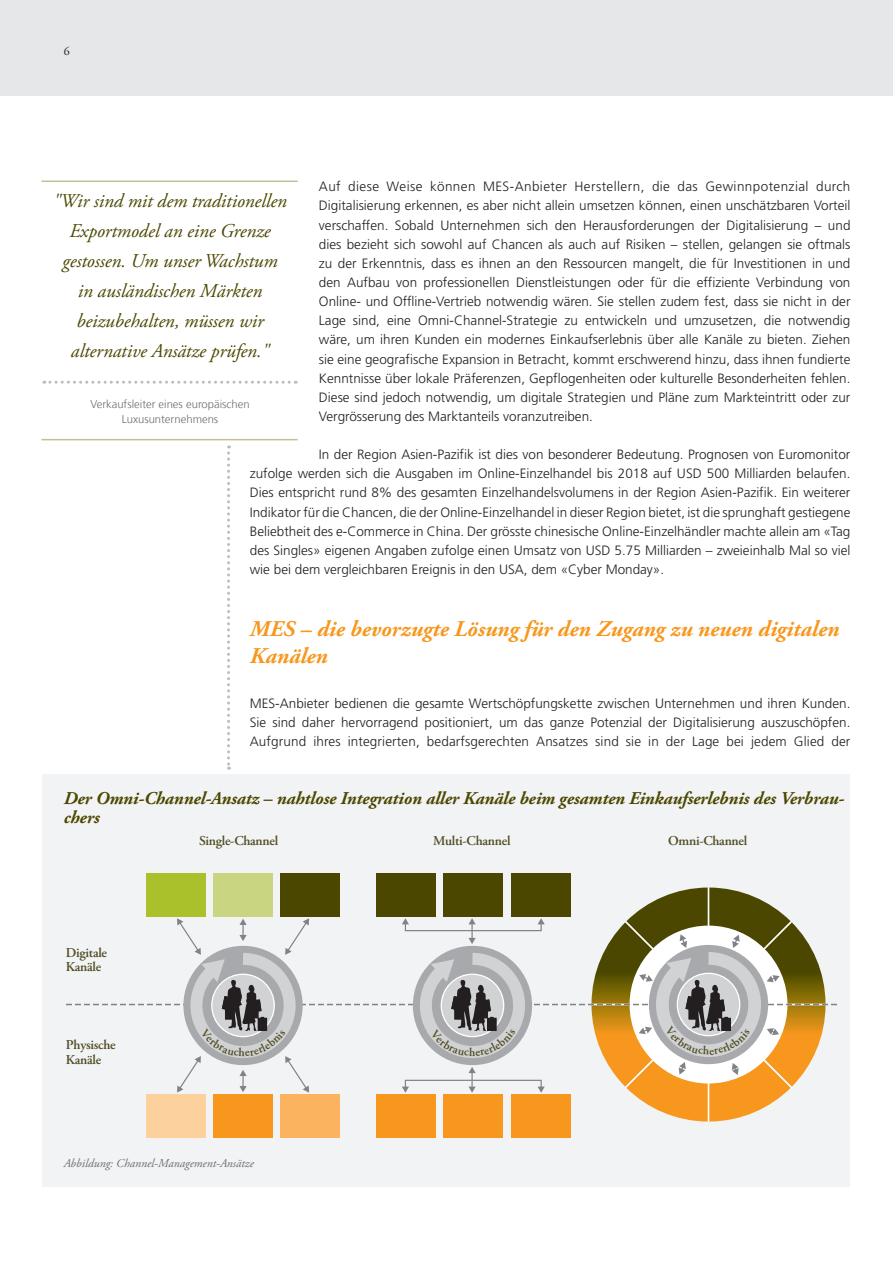
<style>
.page{position:relative;width:893px;height:1263px;background:#fff}
.page>*{position:absolute;margin:0;border:0;box-sizing:border-box;transform-origin:0 0}
.t1{font:italic 700 22.5px/27px "Adobe Garamond Pro";color:#f7971d}
.t2{font:italic 19.5px/30px "Adobe Garamond Pro";letter-spacing:-.005em;color:#4b4700;text-align:center}
.t3{font:italic 700 18px/19.2px "Adobe Garamond Pro";letter-spacing:-.005em;color:#4b4700}
.t4{font:300 13.5px/19.2px "Frutiger LT Pro";color:#231f20;text-align:justify}
.t5{font:600 13.5px/14.4px "Adobe Garamond Pro";letter-spacing:-.02em;color:#514d25}
.t6{font:italic 12px "Adobe Garamond Pro";color:#6c6d70}
.t7{font:12px "Adobe Garamond Pro";color:#231f20}
.t8{font:600 12px "Adobe Garamond Pro";color:#514d25}
.t9{font:300 11.25px/15px "Frutiger LT Com";color:#6c6d70;text-align:center}
</style>
<div class="page">
<div style="left:0;top:0;width:893px;height:96px;background:#e6e7e9"></div>
<svg style="left:227px;top:445px;width:3px;height:325px"></svg>
<div style="left:43px;top:774px;width:807px;height:412px;background:#f2f3f4"></div>
<div style="left:146px;top:873px;width:59px;height:43px;background:#aac12c"></div>
<div style="left:213px;top:873px;width:60px;height:43px;background:#c9d580"></div>
<div style="left:281px;top:873px;width:59px;height:43px;background:#4b4700"></div>
<div style="left:376px;top:873px;width:59px;height:43px;background:#4b4700"></div>
<div style="left:443px;top:873px;width:60px;height:43px;background:#4b4700"></div>
<div style="left:511px;top:873px;width:59px;height:43px;background:#4b4700"></div>
<div style="left:376px;top:1095px;width:59px;height:43px;background:#f7971d"></div>
<div style="left:443px;top:1095px;width:60px;height:43px;background:#f7971d"></div>
<div style="left:511px;top:1095px;width:59px;height:43px;background:#f7971d"></div>
<div style="left:146px;top:1095px;width:59px;height:43px;background:#fdd19e"></div>
<div style="left:213px;top:1095px;width:60px;height:43px;background:#f7971d"></div>
<div style="left:281px;top:1095px;width:59px;height:43px;background:#fbb35f"></div>
<hr style="left:41px;top:180px;width:257px;height:2px;background:#c4bf9a">
<svg style="left:44px;top:381px;width:252px;height:3px"></svg>
<hr style="left:41px;top:439px;width:257px;height:1px;background:#c4bf9a">
<svg style="left:66px;top:887px;width:771px;height:234px"></svg>
<p class="t7" style="left:64px;top:44px;width:7px">6</p>
<p class="t4" style="left:319px;top:177px;width:533px">Auf diese Weise können MES-Anbieter Herstellern, die das Gewinnpotenzial durch Digitalisierung erkennen, es aber nicht allein umsetzen können, einen unschätzbaren Vorteil verschaffen. Sobald Unternehmen sich den Herausforderungen der Digitalisierung – und dies bezieht sich sowohl auf Chancen als auch auf Risiken – stellen, gelangen sie oftmals zu der Erkenntnis, dass es ihnen an den Ressourcen mangelt, die für Investitionen in und den Aufbau von professionellen Dienstleistungen oder für die effiziente Verbindung von Online- und Offline-Vertrieb notwendig wären. Sie stellen zudem fest, dass sie nicht in der Lage sind, eine Omni-Channel-Strategie zu entwickeln und umzusetzen, die notwendig wäre, um ihren Kunden ein modernes Einkaufserlebnis über alle Kanäle zu bieten. Ziehen sie eine geografische Expansion in Betracht, kommt erschwerend hinzu, dass ihnen fundierte Kenntnisse über lokale Präferenzen, Gepflogenheiten oder kulturelle Besonderheiten fehlen.<br>Diese sind jedoch notwendig, um digitale Strategien und Pläne zum Markteintritt oder zur Vergrösserung des Marktanteils voranzutreiben.</p>
<p class="t4" style="left:250px;top:445px;width:602px;text-indent:69px">In der Region Asien-Pazifik ist dies von besonderer Bedeutung. Prognosen von Euromonitor zufolge werden sich die Ausgaben im Online-Einzelhandel bis 2018 auf USD 500 Milliarden belaufen.<br>Dies entspricht rund 8% des gesamten Einzelhandelsvolumens in der Region Asien-Pazifik. Ein weiterer Indikator für die Chancen, die der Online-Einzelhandel in dieser Region bietet, ist die sprunghaft gestiegene Beliebtheit des e-Commerce in China. Der grösste chinesische Online-Einzelhändler machte allein am «Tag des Singles» eigenen Angaben zufolge einen Umsatz von USD 5.75 Milliarden – zweieinhalb Mal so viel wie bei dem vergleichbaren Ereignis in den USA, dem «Cyber Monday».</p>
<h2 class="t2" style="left:53px;top:186px;width:235px">"Wir sind mit dem traditionellen<br>Exportmodel an eine Grenze gestossen. Um unser Wachstum in ausländischen Märkten beizubehalten, müssen wir alternative Ansätze prüfen."</h2>
<p class="t9" style="left:90px;top:396px;width:161px">Verkaufsleiter eines europäischen<br>Luxusunternehmens</p>
<h1 class="t1" style="left:250px;top:616px;width:591px">MES – die bevorzugte Lösung für den Zugang zu neuen digitalen<br>Kanälen</h1>
<p class="t4" style="left:250px;top:694px;width:602px">MES-Anbieter bedienen die gesamte Wertschöpfungskette zwischen Unternehmen und ihren Kunden.<br>Sie sind daher hervorragend positioniert, um das ganze Potenzial der Digitalisierung auszuschöpfen.<br>Aufgrund ihres integrierten, bedarfsgerechten Ansatzes sind sie in der Lage bei jedem Glied der</p>
<h3 class="t3" style="left:64px;top:789px;width:782px">Der Omni-Channel-Ansatz – nahtlose Integration aller Kanäle beim gesamten Einkaufserlebnis des Verbrau&shy;chers</h3>
<p class="t5" style="left:66px;top:945px;width:43px">Digitale<br>Kanäle</p>
<p class="t5" style="left:199px;top:833px;width:81px">Single-Channel</p>
<p class="t5" style="left:433px;top:833px;width:79px">Multi-Channel</p>
<p class="t5" style="left:668px;top:833px;width:81px">Omni-Channel</p>
<p class="t5" style="left:66px;top:1038px;width:51px">Physische<br>Kanäle</p>
<p class="t8" style="left:469px;top:1045px;width:8px">h</p>
<p class="t6" style="left:64px;top:1156px;width:192px">Abbildung: Channel-Management-Ansätze</p>
</div>
